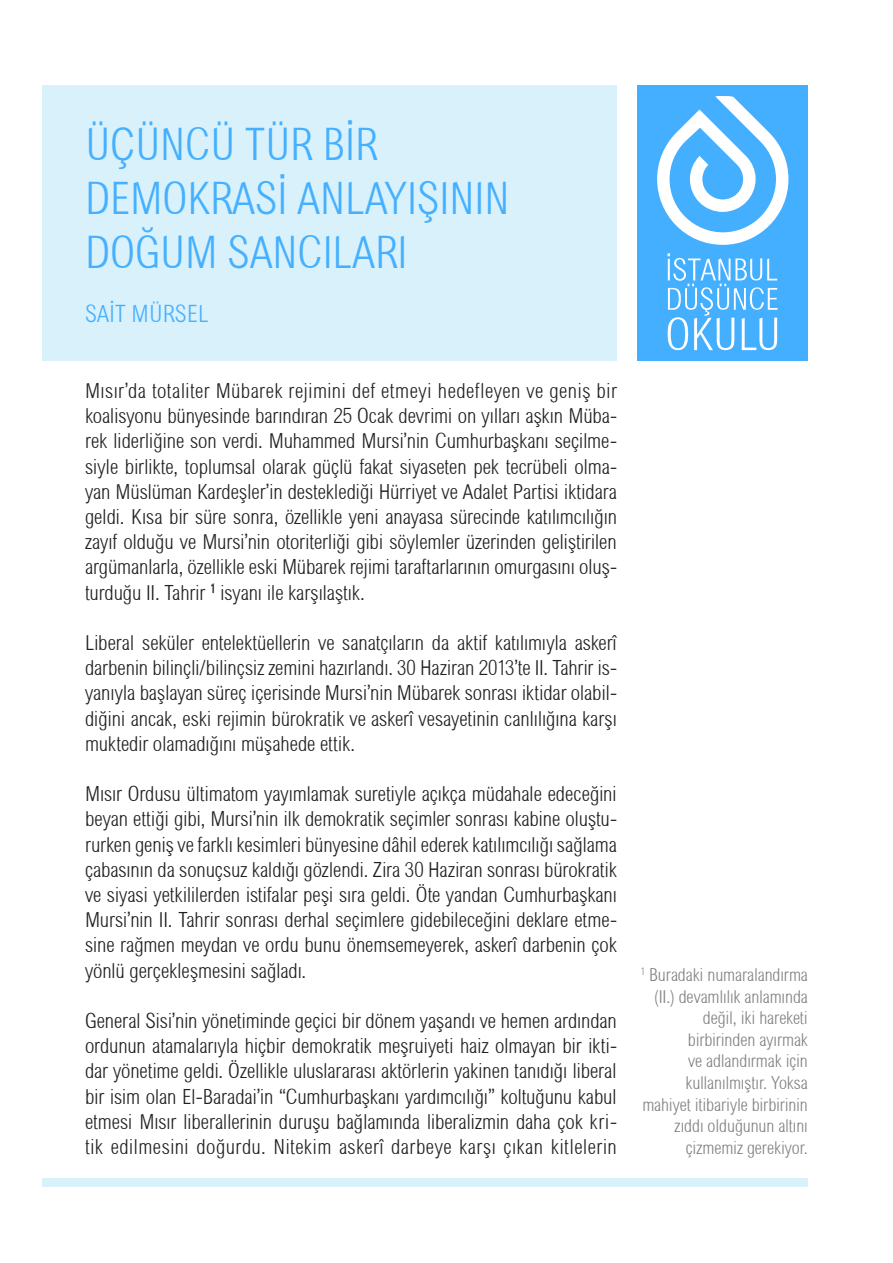
<style>
.page{position:relative;width:893px;height:1263px;background:#fff}
.page>*{position:absolute;margin:0;border:0;box-sizing:border-box;transform-origin:0 0}
.t1{font:45px/54px "Sertig";color:#45b0ff}
.t2{font:24px "Sertig";letter-spacing:.01em;color:#45b0ff}
.t3{font:21px/25.2px "Sertig";letter-spacing:-.005em;color:#231f20;text-align:justify}
.t4{font:18px/21.6px "Sertig";letter-spacing:-.005em;color:#818181;text-align:right}
</style>
<div class="page">
<div style="left:43px;top:85px;width:574px;height:276px;background:#d9f1fb"></div>
<div style="left:43px;top:1178px;width:765px;height:8px;background:#d9f1fb"></div>
<div style="left:638px;top:85px;width:170px;height:276px;background:#45afff"></div>
<svg style="left:657px;top:96px;width:131px;height:149px"></svg>
<svg style="left:667px;top:253px;width:111px;height:97px"></svg>
<svg style="left:211px;top:583px;width:3px;height:10px"></svg>
<p class="t1" style="left:85px;top:118px;width:426px">ÜÇÜNCÜ TÜR BİR<br>DEMOKRASİ ANLAYIŞININ<br>DOĞUM SANCILARI</p>
<p class="t2" style="left:85px;top:300px;width:125px">SAİT MÜRSEL</p>
<p class="t3" style="left:85px;top:378px;width:533px">Mısır’da totaliter Mübarek rejimini def etmeyi hedefleyen ve geniş bir koalisyonu bünyesinde barındıran 25 Ocak devrimi on yılları aşkın Müba&shy;rek liderliğine son verdi. Muhammed Mursi’nin Cumhurbaşkanı seçilme&shy;siyle birlikte, toplumsal olarak güçlü fakat siyaseten pek tecrübeli olma&shy;yan Müslüman Kardeşler’in desteklediği Hürriyet ve Adalet Partisi iktidara geldi. Kısa bir süre sonra, özellikle yeni anayasa sürecinde katılımcılığın zayıf olduğu ve Mursi’nin otoriterliği gibi söylemler üzerinden geliştirilen argümanlarla, özellikle eski Mübarek rejimi taraftarlarının omurgasını oluş&shy;turduğu II. Tahrir <sup>1</sup> isyanı ile karşılaştık.</p>
<p class="t3" style="left:85px;top:630px;width:533px">Liberal seküler entelektüellerin ve sanatçıların da aktif katılımıyla askerî darbenin bilinçli/bilinçsiz zemini hazırlandı. 30 Haziran 2013’te II. Tahrir is&shy;yanıyla başlayan süreç içerisinde Mursi’nin Mübarek sonrası iktidar olabil&shy;diğini ancak, eski rejimin bürokratik ve askerî vesayetinin canlılığına karşı muktedir olamadığını müşahede ettik.</p>
<p class="t3" style="left:85px;top:782px;width:533px">Mısır Ordusu ültimatom yayımlamak suretiyle açıkça müdahale edeceğini beyan ettiği gibi, Mursi’nin ilk demokratik seçimler sonrası kabine oluştu&shy;rurken geniş ve farklı kesimleri bünyesine dâhil ederek katılımcılığı sağlama çabasının da sonuçsuz kaldığı gözlendi. Zira 30 Haziran sonrası bürokratik ve siyasi yetkililerden istifalar peşi sıra geldi. Öte yandan Cumhurbaşkanı Mursi’nin II. Tahrir sonrası derhal seçimlere gidebileceğini deklare etme&shy;sine rağmen meydan ve ordu bunu önemsemeyerek, askerî darbenin çok yönlü gerçekleşmesini sağladı.</p>
<p class="t3" style="left:85px;top:1008px;width:533px">General Sisi’nin yönetiminde geçici bir dönem yaşandı ve hemen ardından ordunun atamalarıyla hiçbir demokratik meşruiyeti haiz olmayan bir ikti&shy;dar yönetime geldi. Özellikle uluslararası aktörlerin yakinen tanıdığı liberal bir isim olan El-Baradai’in “Cumhurbaşkanı yardımcılığı” koltuğunu kabul etmesi Mısır liberallerinin duruşu bağlamında liberalizmin daha çok kri&shy;tik edilmesini doğurdu. Nitekim askerî darbeye karşı çıkan kitlelerin</p>
<p class="t4" style="left:640px;top:964px;width:169px"><sup>1</sup> Buradaki numaralandırma (II.) devamlılık anlamında değil, iki hareketi birbirinden ayırmak<br>ve adlandırmak için kullanılmıştır. Yoksa mahiyet itibariyle birbirinin zıddı olduğunun altını çizmemiz gerekiyor.</p>
</div>
